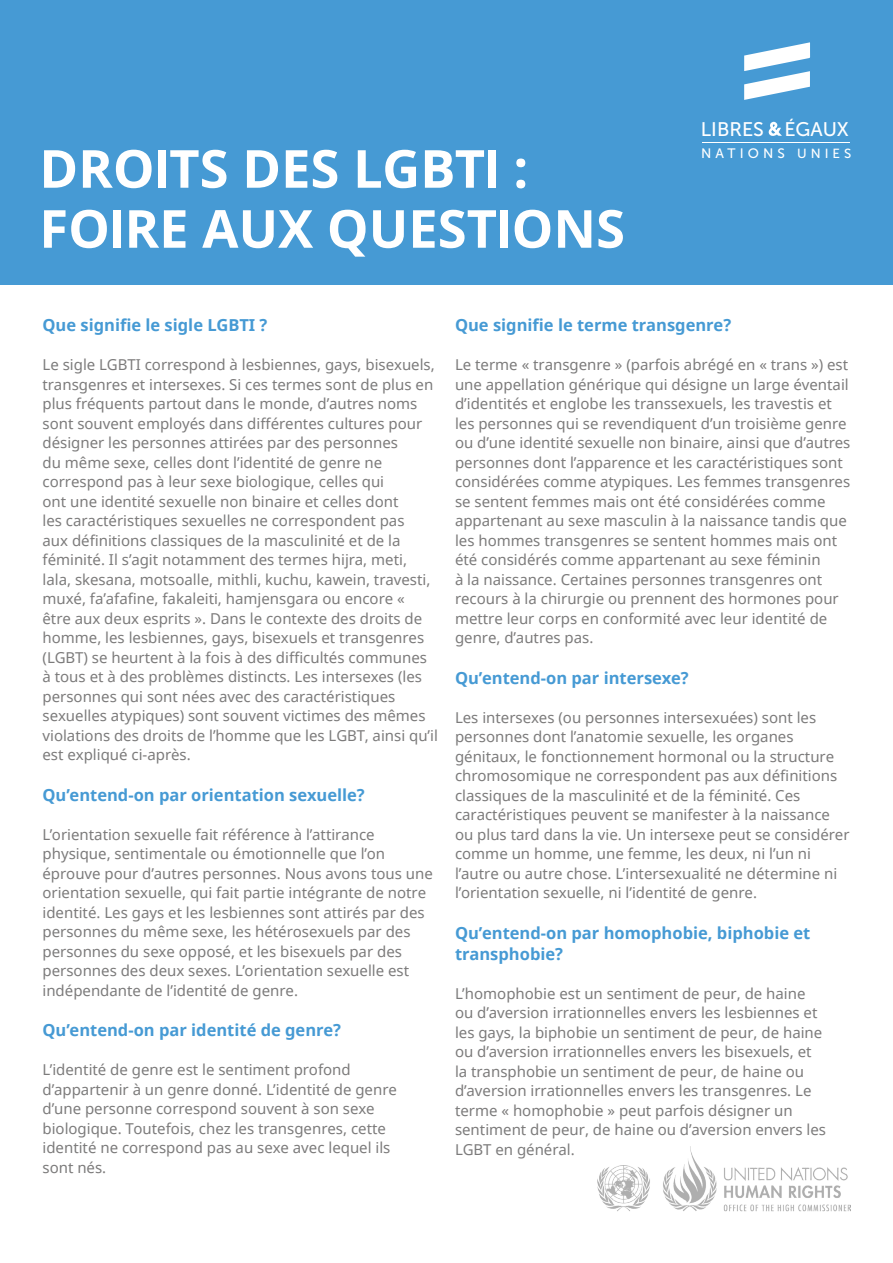
<style>
.page{position:relative;width:893px;height:1263px;background:#fff}
.page>*{position:absolute;margin:0;border:0;box-sizing:border-box;transform-origin:0 0}
.t1{font:700 52.5px/60px "Noto Sans UI";color:#fff}
.t2{font:19.65px "Museo Sans 500";color:#fff}
.Header_2{font:700 16.5px/21px "Noto Sans UI";color:#469ad4}
.t3{font:15px/19.5px "Noto Sans UI";color:#7c7b7b}
.t4{font:13.65px "Museo Sans 500";letter-spacing:.3em;color:#fff}
.s1{font-family:"Arial"}
.s2{font-size:13.2px}
</style>
<div class="page">
<img style="left:597px;top:1147px;width:253px;height:65px">
<div style="left:0;top:0;width:893px;height:285px;background:#469ad4"></div>
<svg style="left:744px;top:42px;width:66px;height:58px"></svg>
<svg style="left:768px;top:122px;width:14px;height:14px"></svg>
<hr style="left:703px;top:142px;width:147px;height:1px;background:#fff">
<p class="t1" style="left:39px;top:137px;width:587px">DRO<span class="s1">I</span>TS DES LGBT<span class="s1">I</span> :<br>FO<span class="s1">I</span>RE AUX QUEST<span class="s1">I</span>ONS</p>
<p class="t2" style="left:701px;top:118px;width:150px">LIBRES ÉGAUX</p>
<p class="t4" style="left:701px;top:146px;width:152px">NATIONS <span class="s2">UNIES</span></p>
<p class="Header_2" style="left:43px;top:314px;width:226px">Que signifie le sigle LGBTI ?</p>
<p class="t3" style="left:43px;top:355px;width:397px">Le sigle LGBTI correspond à lesbiennes, gays, bisexuels, transgenres et intersexes. Si ces termes sont de plus en plus fréquents partout dans le monde, d’autres noms sont souvent employés dans différentes cultures pour désigner les personnes attirées par des personnes<br>du même sexe, celles dont l’identité de genre ne correspond pas à leur sexe biologique, celles qui<br>ont une identité sexuelle non binaire et celles dont<br>les caractéristiques sexuelles ne correspondent pas<br>aux définitions classiques de la masculinité et de la féminité. Il s’agit notamment des termes hijra, meti, lala, skesana, motsoalle, mithli, kuchu, kawein, travesti, muxé, fa’afafine, fakaleiti, hamjensgara ou encore «<br>être aux deux esprits ». Dans le contexte des droits de homme, les lesbiennes, gays, bisexuels et transgenres (LGBT) se heurtent à la fois à des difficultés communes à tous et à des problèmes distincts. Les intersexes (les personnes qui sont nées avec des caractéristiques sexuelles atypiques) sont souvent victimes des mêmes violations des droits de l’homme que les LGBT, ainsi qu’il est expliqué ci-après.</p>
<p class="Header_2" style="left:43px;top:784px;width:324px">Qu’entend-on par orientation sexuelle?</p>
<p class="t3" style="left:43px;top:824px;width:392px">L’orientation sexuelle fait référence à l’attirance physique, sentimentale ou émotionnelle que l’on éprouve pour d’autres personnes. Nous avons tous une orientation sexuelle, qui fait partie intégrante de notre identité. Les gays et les lesbiennes sont attirés par des personnes du même sexe, les hétérosexuels par des personnes du sexe opposé, et les bisexuels par des personnes des deux sexes. L’orientation sexuelle est indépendante de l’identité de genre.</p>
<p class="Header_2" style="left:43px;top:1019px;width:300px">Qu’entend-on par identité de genre?</p>
<p class="t3" style="left:43px;top:1060px;width:356px">L’identité de genre est le sentiment profond d’appartenir à un genre donné. L’identité de genre d’une personne correspond souvent à son sexe biologique. Toutefois, chez les transgenres, cette identité ne correspond pas au sexe avec lequel ils sont nés.</p>
<p class="Header_2" style="left:455px;top:314px;width:278px">Que signifie le terme transgenre?</p>
<p class="t3" style="left:455px;top:355px;width:397px">Le terme « transgenre » (parfois abrégé en « trans ») est une appellation générique qui désigne un large éventail d’identités et englobe les transsexuels, les travestis et les personnes qui se revendiquent d’un troisième genre ou d’une identité sexuelle non binaire, ainsi que d’autres personnes dont l’apparence et les caractéristiques sont considérées comme atypiques. Les femmes transgenres se sentent femmes mais ont été considérées comme appartenant au sexe masculin à la naissance tandis que les hommes transgenres se sentent hommes mais ont été considérés comme appartenant au sexe féminin<br>à la naissance. Certaines personnes transgenres ont recours à la chirurgie ou prennent des hormones pour mettre leur corps en conformité avec leur identité de genre, d’autres pas.</p>
<p class="Header_2" style="left:455px;top:667px;width:235px">Qu’entend-on par intersexe?</p>
<p class="t3" style="left:455px;top:707px;width:396px">Les intersexes (ou personnes intersexuées) sont les personnes dont l’anatomie sexuelle, les organes génitaux, le fonctionnement hormonal ou la structure chromosomique ne correspondent pas aux définitions classiques de la masculinité et de la féminité. Ces caractéristiques peuvent se manifester à la naissance ou plus tard dans la vie. Un intersexe peut se considérer comme un homme, une femme, les deux, ni l’un ni l’autre ou autre chose. L’intersexualité ne détermine ni l’orientation sexuelle, ni l’identité de genre.</p>
<p class="Header_2" style="left:455px;top:922px;width:357px">Qu’entend-on par homophobie, biphobie et transphobie?</p>
<p class="t3" style="left:455px;top:983px;width:373px">L’homophobie est un sentiment de peur, de haine ou d’aversion irrationnelles envers les lesbiennes et les gays, la biphobie un sentiment de peur, de haine ou d’aversion irrationnelles envers les bisexuels, et la transphobie un sentiment de peur, de haine ou d’aversion irrationnelles envers les transgenres. Le terme « homophobie » peut parfois désigner un sentiment de peur, de haine ou d’aversion envers les LGBT en général.</p>
</div>
